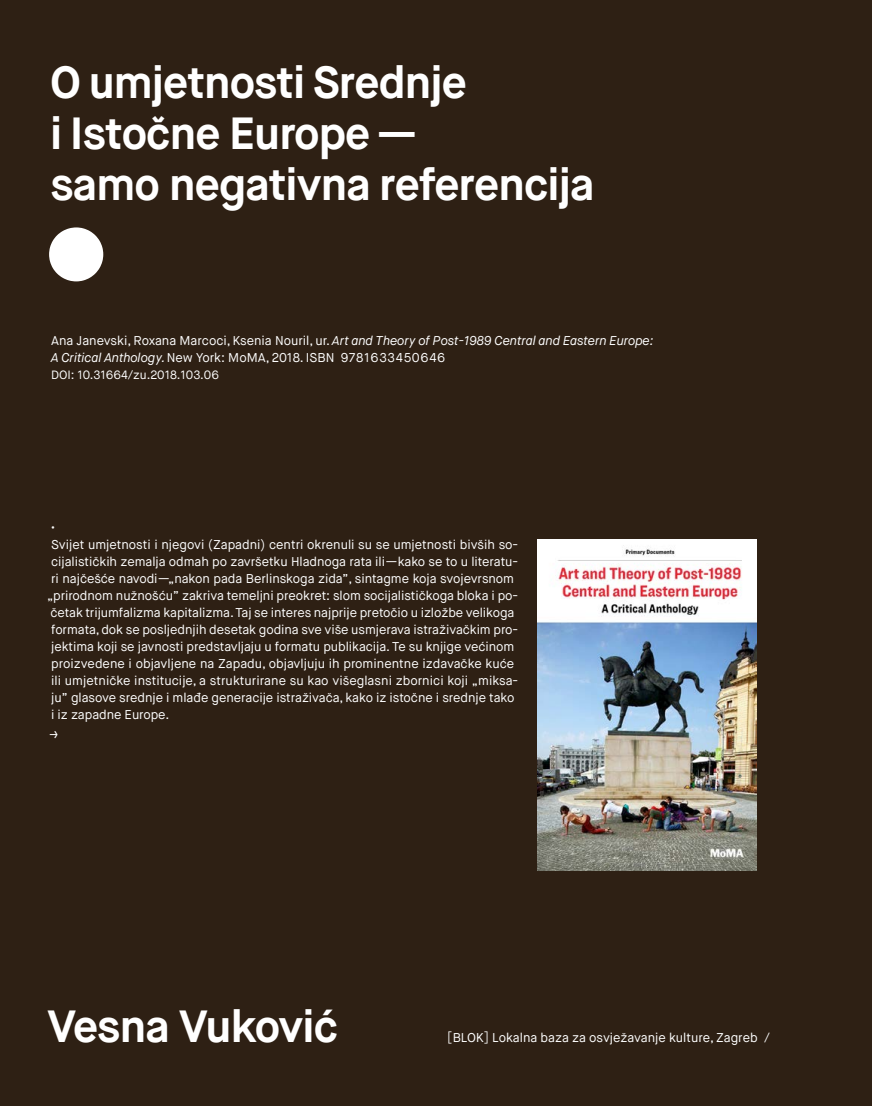
<style>
.page{position:relative;width:872px;height:1106px;background:#2e2014}
.page>*{position:absolute;margin:0;border:0;box-sizing:border-box;transform-origin:0 0}
.t1{font:700 45px/51px "Maison Neue";letter-spacing:-.02em;color:#fff}
.t2{font:12.75px/17px "Maison Neue";letter-spacing:-.005em;color:#fff}
.t3{font:12px "Maison Neue";letter-spacing:-.005em;color:#fff}
.s1{font-style:italic}
</style>
<div class="page">
<img style="left:537px;top:539px;width:219px;height:332px">
<h1 class="t1" style="left:50px;top:57px;width:546px">O umjetnosti Srednje<br>i Istočne Europe—<br>samo negativna referencija</h1>
<p class="t2" style="left:51px;top:332px;width:604px">Ana Janevski, Roxana Marcoci, Ksenia Nouril, ur. <span class="s1">Art and Theory of Post-1989 Central and Eastern Europe:<br>A Critical Anthology.</span> New York: MoMA, 2018. ISBN 9781633450646</p>
<p class="t3" style="left:51px;top:367px;width:169px">DOI: 10.31664/zu.2018.103.06</p>
<p class="t2" style="left:51px;top:519px;width:5px">•</p>
<p class="t2" style="left:51px;top:536px;width:468px">Svijet umjetnosti i njegovi (Zapadni) centri okrenuli su se umjetnosti bivših so-</p>
<p class="t2" style="left:51px;top:553px;width:468px">cijalističkih zemalja odmah po završetku Hladnoga rata ili—kako se to u literatu-</p>
<p class="t2" style="left:51px;top:570px;width:464px">ri najčešće navodi—„nakon pada Berlinskoga zida”, sintagme koja svojevrsnom</p>
<p class="t2" style="left:47px;top:587px;width:472px">„prirodnom nužnošću” zakriva temeljni preokret: slom socijalističkoga bloka i po-</p>
<p class="t2" style="left:50px;top:604px;width:465px">četak trijumfalizma kapitalizma. Taj se interes najprije pretočio u izložbe velikoga</p>
<p class="t2" style="left:51px;top:621px;width:468px">formata, dok se posljednjih desetak godina sve više usmjerava istraživačkim pro-</p>
<p class="t2" style="left:51px;top:638px;width:464px">jektima koji se javnosti predstavljaju u formatu publikacija. Te su knjige većinom</p>
<p class="t2" style="left:51px;top:655px;width:464px">proizvedene i objavljene na Zapadu, objavljuju ih prominentne izdavačke kuće</p>
<p class="t2" style="left:51px;top:672px;width:468px">ili umjetničke institucije, a strukturirane su kao višeglasni zbornici koji „miksa-</p>
<p class="t2" style="left:51px;top:689px;width:465px">ju” glasove srednje i mlađe generacije istraživača, kako iz istočne i srednje tako</p>
<p class="t2" style="left:51px;top:706px;width:120px">i iz zapadne Europe.</p>
<p class="t2" style="left:49px;top:726px;width:11px">→</p>
<h1 class="t1" style="left:47px;top:1001px;width:292px">Vesna Vuković</h1>
<p class="t2" style="left:447px;top:1029px;width:324px">[BLOK] Lokalna baza za osvježavanje kulture, Zagreb /</p>
</div>
